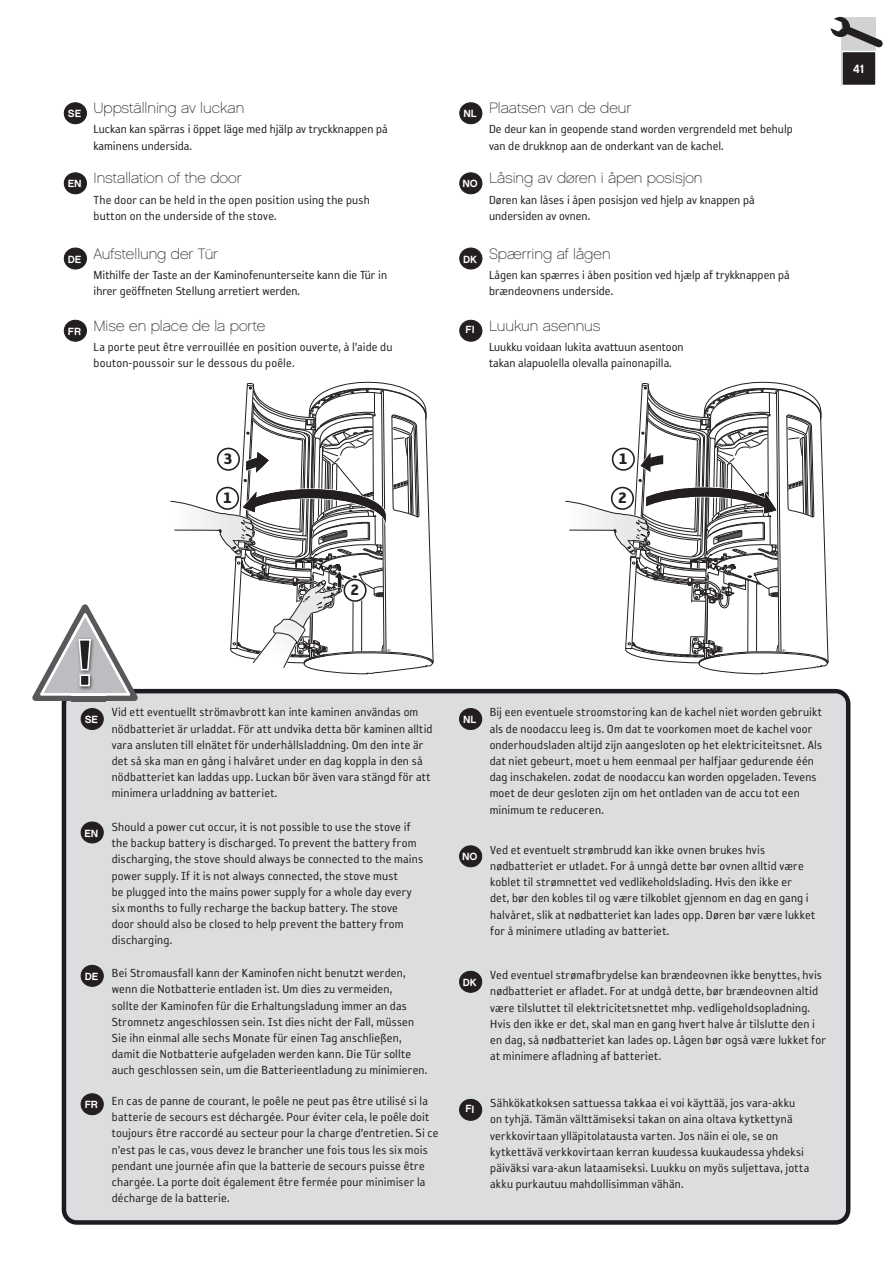
<style>
.page{position:relative;width:893px;height:1263px;background:#fff}
.page>*{position:absolute;margin:0;border:0;box-sizing:border-box;transform-origin:0 0}
.t1{font:71.85px "Reykjavik One OT D Gauge";color:#231f20}
.t2{font:17.25px "Reykjavik One OT D Gauge";color:#231f20}
.t3{font:15px "Chalet Paris Nineteen Sixty";color:#231f20}
.t4{font:13.5px/16.2px "Reykjavik One OT A Gauge";letter-spacing:.01em;color:#231f20}
.t5{font:12px "Chalet New York Nineteen Sixty";color:#fff}
</style>
<div class="page">
<div style="left:842px;top:17px;width:34px;height:68px;background:linear-gradient(to right,#d1d2d4,#d1d2d4)"></div>
<div style="left:842px;top:51px;width:34px;height:34px;background:#231f20"></div>
<div style="left:841px;top:51px;width:36px;height:35px;border:2px solid #fff"></div>
<svg style="left:170px;top:381px;width:264px;height:294px"></svg>
<svg style="left:565px;top:381px;width:263px;height:294px"></svg>
<div style="left:62px;top:689px;width:788px;height:536px;background:#dcdddf"></div>
<img style="left:72px;top:701px;width:33px;height:7px">
<svg style="left:32px;top:604px;width:106px;height:97px"></svg>
<svg style="left:830px;top:17px;width:53px;height:31px"></svg>
<div style="left:64px;top:103px;width:23px;height:21px;background:#231f20;border-radius:50%"></div>
<div style="left:64px;top:102px;width:23px;height:22px;border:1px solid #231f20;border-radius:50%"></div>
<div style="left:460px;top:173px;width:22px;height:21px;background:#231f20;border-radius:50%"></div>
<div style="left:459px;top:172px;width:24px;height:22px;border:1px solid #231f20;border-radius:50%"></div>
<div style="left:460px;top:248px;width:22px;height:21px;background:#231f20;border-radius:50%"></div>
<div style="left:459px;top:247px;width:24px;height:23px;border:1px solid #231f20;border-radius:50%"></div>
<div style="left:460px;top:320px;width:22px;height:21px;background:#231f20;border-radius:50%"></div>
<div style="left:459px;top:320px;width:24px;height:22px;border:1px solid #231f20;border-radius:50%"></div>
<div style="left:64px;top:248px;width:23px;height:21px;background:#231f20;border-radius:50%"></div>
<div style="left:64px;top:247px;width:23px;height:23px;border:1px solid #231f20;border-radius:50%"></div>
<div style="left:64px;top:173px;width:23px;height:21px;background:#231f20;border-radius:50%"></div>
<div style="left:64px;top:172px;width:23px;height:22px;border:1px solid #231f20;border-radius:50%"></div>
<div style="left:64px;top:320px;width:23px;height:21px;background:#231f20;border-radius:50%"></div>
<div style="left:64px;top:320px;width:23px;height:22px;border:1px solid #231f20;border-radius:50%"></div>
<div style="left:460px;top:103px;width:22px;height:21px;background:#231f20;border-radius:50%"></div>
<div style="left:459px;top:102px;width:24px;height:22px;border:1px solid #231f20;border-radius:50%"></div>
<div style="left:81px;top:708px;width:22px;height:21px;background:#231f20;border-radius:50%"></div>
<div style="left:80px;top:708px;width:24px;height:22px;border:1px solid #231f20;border-radius:50%"></div>
<div style="left:459px;top:846px;width:23px;height:21px;background:#231f20;border-radius:50%"></div>
<div style="left:459px;top:845px;width:23px;height:22px;border:1px solid #231f20;border-radius:50%"></div>
<div style="left:459px;top:971px;width:23px;height:21px;background:#231f20;border-radius:50%"></div>
<div style="left:459px;top:971px;width:23px;height:22px;border:1px solid #231f20;border-radius:50%"></div>
<div style="left:459px;top:1099px;width:23px;height:21px;background:#231f20;border-radius:50%"></div>
<div style="left:459px;top:1099px;width:23px;height:22px;border:1px solid #231f20;border-radius:50%"></div>
<div style="left:81px;top:965px;width:22px;height:21px;background:#231f20;border-radius:50%"></div>
<div style="left:80px;top:965px;width:24px;height:22px;border:1px solid #231f20;border-radius:50%"></div>
<div style="left:81px;top:822px;width:22px;height:21px;background:#231f20;border-radius:50%"></div>
<div style="left:80px;top:821px;width:24px;height:22px;border:1px solid #231f20;border-radius:50%"></div>
<div style="left:81px;top:1094px;width:22px;height:21px;background:#231f20;border-radius:50%"></div>
<div style="left:80px;top:1093px;width:24px;height:22px;border:1px solid #231f20;border-radius:50%"></div>
<div style="left:459px;top:708px;width:23px;height:21px;background:#231f20;border-radius:50%"></div>
<div style="left:459px;top:708px;width:23px;height:22px;border:1px solid #231f20;border-radius:50%"></div>
<p class="t3" style="left:94px;top:99px;width:152px">Uppställning av luckan</p>
<p class="t4" style="left:94px;top:121px;width:296px">Luckan kan spärras i öppet läge med hjälp av tryckknappen på kaminens undersida.</p>
<p class="t3" style="left:94px;top:169px;width:150px">Installation of the door</p>
<p class="t4" style="left:94px;top:191px;width:278px">The door can be held in the open position using the push button on the underside of the stove.</p>
<p class="t3" style="left:94px;top:245px;width:126px">Aufstellung der Tür</p>
<p class="t4" style="left:94px;top:267px;width:295px">Mithilfe der Taste an der Kaminofenunterseite kann die Tür in ihrer geöffneten Stellung arretiert werden.</p>
<p class="t3" style="left:94px;top:317px;width:173px">Mise en place de la porte</p>
<p class="t4" style="left:94px;top:339px;width:300px">La porte peut être verrouillée en position ouverte, à l’aide du bouton-poussoir sur le dessous du poêle.</p>
<p class="t2" style="left:224px;top:450px;width:10px">3</p>
<p class="t2" style="left:223px;top:489px;width:10px">1</p>
<h1 class="t1" style="left:76px;top:625px;width:20px">!</h1>
<p class="t2" style="left:351px;top:581px;width:10px">2</p>
<p class="t4" style="left:112px;top:704px;width:322px">Vid ett eventuellt strömavbrott kan inte kaminen användas om nödbatteriet är urladdat. För att undvika detta bör kaminen alltid vara ansluten till elnätet för underhållsladdning. Om den inte är det så ska man en gång i halvåret under en dag koppla in den så nödbatteriet kan laddas upp. Luckan bör även vara stängd för att minimera urladdning av batteriet.</p>
<p class="t4" style="left:112px;top:819px;width:313px">Should a power cut occur, it is not possible to use the stove if the backup battery is discharged. To prevent the battery from discharging, the stove should always be connected to the mains power supply. If it is not always connected, the stove must<br>be plugged into the mains power supply for a whole day every six months to fully recharge the backup battery. The stove door should also be closed to help prevent the battery from discharging.</p>
<p class="t4" style="left:112px;top:965px;width:317px">Bei Stromausfall kann der Kaminofen nicht benutzt werden, wenn die Notbatterie entladen ist. Um dies zu vermeiden,<br>sollte der Kaminofen für die Erhaltungsladung immer an das Stromnetz angeschlossen sein. Ist dies nicht der Fall, müssen Sie ihn einmal alle sechs Monate für einen Tag anschließen, damit die Notbatterie aufgeladen werden kann. Die Tür sollte auch geschlossen sein, um die Batterieentladung zu minimieren.</p>
<p class="t4" style="left:112px;top:1093px;width:328px">En cas de panne de courant, le poêle ne peut pas être utilisé si la batterie de secours est déchargée. Pour éviter cela, le poêle doit toujours être raccordé au secteur pour la charge d’entretien. Si ce n’est pas le cas, vous devez le brancher une fois tous les six mois pendant une journée afin que la batterie de secours puisse être chargée. La porte doit également être fermée pour minimiser la décharge de la batterie.</p>
<p class="t3" style="left:489px;top:99px;width:144px">Plaatsen van de deur</p>
<p class="t4" style="left:489px;top:121px;width:305px">De deur kan in geopende stand worden vergrendeld met behulp van de drukknop aan de onderkant van de kachel.</p>
<p class="t3" style="left:489px;top:169px;width:215px">Låsing av døren i åpen posisjon</p>
<p class="t4" style="left:489px;top:191px;width:267px">Døren kan låses i åpen posisjon ved hjelp av knappen på undersiden av ovnen.</p>
<p class="t3" style="left:489px;top:245px;width:123px">Spærring af lågen</p>
<p class="t4" style="left:489px;top:267px;width:302px">Lågen kan spærres i åben position ved hjælp af trykknappen på brændeovnens underside.</p>
<p class="t3" style="left:489px;top:317px;width:113px">Luukun asennus</p>
<p class="t4" style="left:489px;top:339px;width:196px">Luukku voidaan lukita avattuun asentoon takan alapuolella olevalla painonapilla.</p>
<p class="t2" style="left:619px;top:450px;width:10px">1</p>
<p class="t2" style="left:618px;top:489px;width:10px">2</p>
<p class="t5" style="left:853px;top:61px;width:13px">41</p>
<p class="t4" style="left:490px;top:704px;width:334px">Bij een eventuele stroomstoring kan de kachel niet worden gebruikt als de noodaccu leeg is. Om dat te voorkomen moet de kachel voor onderhoudsladen altijd zijn aangesloten op het elektriciteitsnet. Als dat niet gebeurt, moet u hem eenmaal per halfjaar gedurende één dag inschakelen. zodat de noodaccu kan worden opgeladen. Tevens moet de deur gesloten zijn om het ontladen van de accu tot een minimum te reduceren.</p>
<p class="t4" style="left:490px;top:842px;width:327px">Ved et eventuelt strømbrudd kan ikke ovnen brukes hvis nødbatteriet er utladet. For å unngå dette bør ovnen alltid være koblet til strømnettet ved vedlikeholdslading. Hvis den ikke er<br>det, bør den kobles til og være tilkoblet gjennom en dag en gang i halvåret, slik at nødbatteriet kan lades opp. Døren bør være lukket for å minimere utlading av batteriet.</p>
<p class="t4" style="left:490px;top:967px;width:337px">Ved eventuel strømafbrydelse kan brændeovnen ikke benyttes, hvis nødbatteriet er afladet. For at undgå dette, bør brændeovnen altid være tilsluttet til elektricitetsnettet mhp. vedligeholdsopladning.<br>Hvis den ikke er det, skal man en gang hvert halve år tilslutte den i en dag, så nødbatteriet kan lades op. Lågen bør også være lukket for at minimere afladning af batteriet.</p>
<p class="t4" style="left:490px;top:1095px;width:321px">Sähkökatkoksen sattuessa takkaa ei voi käyttää, jos vara-akku on tyhjä. Tämän välttämiseksi takan on aina oltava kytkettynä verkkovirtaan ylläpitolatausta varten. Jos näin ei ole, se on kytkettävä verkkovirtaan kerran kuudessa kuukaudessa yhdeksi päiväksi vara-akun lataamiseksi. Luukku on myös suljettava, jotta akku purkautuu mahdollisimman vähän.</p>
</div>
